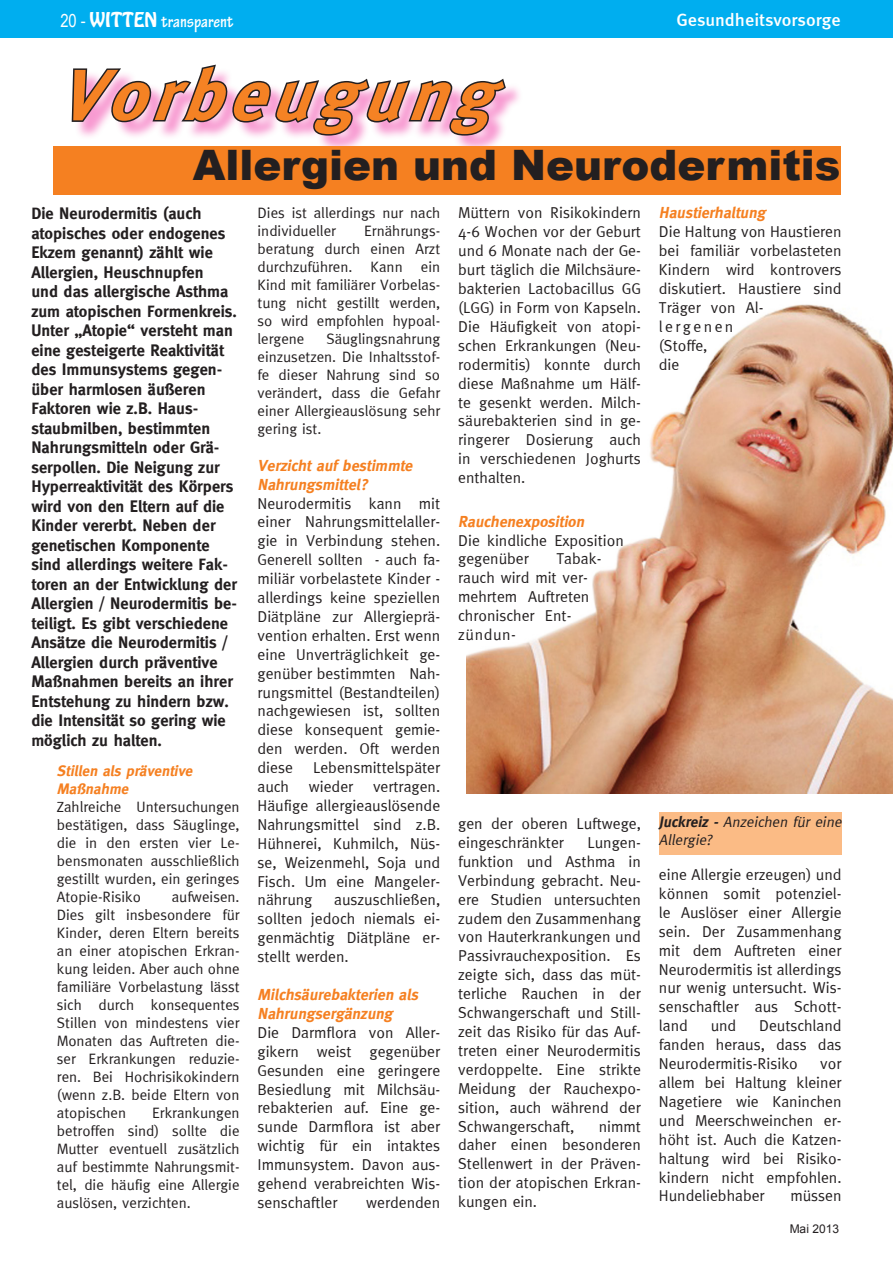
<style>
.page{position:relative;width:893px;height:1263px;background:#fff}
.page>*{position:absolute;margin:0;border:0;box-sizing:border-box;transform-origin:0 0}
.t1{font:italic 700 72px "Meta";color:#f58224}
.t2{font:900 42px "Arial";color:#231f20}
.t3{font:700 condensed 18px "Tekton Pro";color:#fff}
.t4{font:500 18px "Meta";color:#fff}
.t5{font:700 16.5px/19.5px "Meta";color:#231f20}
.t6{font:15.75px/18.9px "Meta Normal";color:#231f20;text-align:justify}
.t7{font:italic 700 15.75px/18.9px "Meta";color:#f58021}
.t8{font:15px/18px "Meta Normal";color:#231f20;text-align:justify}
.t9{font:italic 15px/18px "Meta Normal";color:#231f20}
.t10{font:italic 700 15px "Meta";color:#f58021}
.t11{font:12px "Arial";color:#231f20}
.s1{font-family:"Arial Narrow";font-weight:400;font-stretch:normal}
.s2{font-family:"Hobo Std";font-weight:400;font-stretch:normal}
.s3{font-family:"Meta";font-weight:700}
</style>
<div class="page">
<img style="left:467px;top:304px;width:426px;height:489px">
<div style="left:0;top:0;width:893px;height:37px;background:#00aeef"></div>
<div style="left:74px;top:68px;width:450px;height:86px;background:#ed028c;opacity:.4"></div>
<svg style="left:71px;top:64px;width:437px;height:73px"></svg>
<div style="left:53px;top:146px;width:788px;height:49px;background:#f58021"></div>
<div style="left:659px;top:813px;width:183px;height:42px;background:#fbbb85"></div>
<p class="t3" style="left:60px;top:11px;width:175px"><span class="s1">20 -</span> <span class="s2">WITTEN</span> transparent</p>
<p class="t4" style="left:676px;top:10px;width:166px">Gesundheitsvorsorge</p>
<p class="t1" style="left:57px;top:53px;width:465px">Vorbeugung</p>
<p class="t2" style="left:193px;top:135px;width:649px">Allergien und Neurodermitis</p>
<p class="t5" style="left:31px;top:204px;width:207px">Die Neurodermitis (auch atopisches oder endogenes<br>Ekzem genannt) zählt wie<br>Allergien, Heuschnupfen<br>und das allergische Asthma zum atopischen Formenkreis.<br>Unter „Atopie“ versteht man eine gesteigerte Reaktivität des Immunsystems gegen&shy;über harmlosen äußeren<br>Faktoren wie z.B. Haus&shy;staubmilben, bestimmten<br>Nahrungsmitteln oder Grä&shy;serpollen. Die Neigung zur<br>Hyperreaktivität des Körpers wird von den Eltern auf die<br>Kinder vererbt. Neben der genetischen Komponente sind allerdings weitere Fak&shy;toren an der Entwicklung der<br>Allergien / Neurodermitis be&shy;teiligt. Es gibt verschiedene<br>Ansätze die Neurodermitis /<br>Allergien durch präventive<br>Maßnahmen bereits an ihrer<br>Entstehung zu hindern bzw. die Intensität so gering wie möglich zu halten.</p>
<p class="t7" style="left:659px;top:203px;width:111px">Haustierhaltung</p>
<p class="t6" style="left:659px;top:222px;width:184px;text-align:left">Die Haltung von Haustieren bei familiär vorbelasteten<br>Kindern wird kontrovers diskutiert. Haustiere sind<br>Träger von Al&shy;lergenen<br>(Stoffe,</p>
<p class="t6" style="left:659px;top:355px;width:22px">die</p>
<p class="t8" style="left:258px;top:203px;width:184px">Dies ist allerdings nur nach individueller</p>
<p class="t6" style="left:458px;top:203px;width:184px">Müttern von Risikokindern 4-6 Wochen vor der Geburt und 6 Monate nach der Ge&shy;burt täglich die Milchsäure&shy;bakterien Lactobacillus GG (LGG) in Form von Kapseln.<br>Die Häufigkeit von atopi&shy;schen Erkrankungen (Neu&shy;rodermitis) konnte durch diese Maßnahme um Hälf&shy;te gesenkt werden. Milch&shy;säurebakterien sind in ge&shy;ringerer Dosierung auch in verschiedenen Joghurts enthalten.</p>
<p class="t7" style="left:458px;top:512px;width:131px">Rauchenexposition</p>
<p class="t6" style="left:458px;top:530px;width:167px">Die kindliche Exposition gegenüber</p>
<p class="t8" style="left:258px;top:221px;width:184px;text-indent:107px">Ernährungs&shy;beratung durch einen Arzt durchzuführen. Kann ein Kind mit familiärer Vorbelas&shy;tung nicht gestillt werden, so wird empfohlen hypoal&shy;lergene</p>
<p class="t8" style="left:258px;top:329px;width:184px;text-indent:69px">Säuglingsnahrung einzusetzen. Die Inhaltsstof&shy;fe dieser Nahrung sind so verändert, dass die Gefahr einer Allergieauslösung sehr gering ist.</p>
<p class="t7" style="left:258px;top:456px;width:159px">Verzicht auf bestimmte<br>Nahrungsmittel?</p>
<p class="t6" style="left:258px;top:493px;width:184px">Neurodermitis kann mit einer Nahrungsmittelaller&shy;gie in Verbindung stehen.<br>Generell sollten - auch fa&shy;miliär vorbelastete Kinder - allerdings keine speziellen Diätpläne zur Allergieprä&shy;vention erhalten. Erst wenn eine Unverträglichkeit ge&shy;genüber bestimmten Nah&shy;rungsmittel (Bestandteilen) nachgewiesen ist, sollten diese konsequent gemie&shy;den werden. Oft werden diese</p>
<p class="t6" style="left:458px;top:549px;width:145px;text-align:left;text-indent:98px">Tabak&shy;rauch wird mit ver&shy;mehrtem Auftreten chronischer Ent&shy;zündun-</p>
<p class="t6" style="left:313px;top:758px;width:129px">Lebensmittelspäter</p>
<p class="t10" style="left:57px;top:762px;width:140px">Stillen als präventive</p>
<p class="t10" style="left:57px;top:780px;width:76px">Maßnahme</p>
<p class="t8" style="left:57px;top:797px;width:184px">Zahlreiche Untersuchungen bestätigen, dass Säuglinge, die in den ersten vier Le&shy;bensmonaten ausschließlich gestillt wurden, ein geringes Atopie-Risiko</p>
<p class="t6" style="left:258px;top:777px;width:33px">auch</p>
<p class="t6" style="left:309px;top:777px;width:46px">wieder</p>
<p class="t6" style="left:258px;top:777px;width:184px;text-indent:115px">vertragen.<br>Häufige allergieauslösende Nahrungsmittel sind z.B.<br>Hühnerei, Kuhmilch, Nüs&shy;se, Weizenmehl, Soja und Fisch. Um eine Mangeler&shy;nährung</p>
<p class="t9" style="left:659px;top:812px;width:187px"><span class="s3">Juckreiz -</span> Anzeichen für eine<br>Allergie?</p>
<p class="t6" style="left:458px;top:814px;width:184px">gen der oberen Luftwege, eingeschränkter</p>
<p class="t6" style="left:458px;top:833px;width:184px;text-indent:129px">Lungen&shy;funktion und Asthma in Verbindung gebracht. Neu&shy;ere Studien untersuchten zudem den Zusammenhang von Hauterkrankungen und Passivrauchexposition. Es zeigte sich, dass das müt&shy;terliche Rauchen in der Schwangerschaft und Still&shy;zeit das Risiko für das Auf&shy;treten einer Neurodermitis verdoppelte. Eine strikte Meidung der Rauchexpo&shy;sition, auch während der Schwangerschaft,</p>
<p class="t6" style="left:659px;top:865px;width:184px">eine Allergie erzeugen) und können somit potenziel&shy;le Auslöser einer Allergie sein. Der Zusammenhang mit dem Auftreten einer Neurodermitis ist allerdings nur wenig untersucht. Wis&shy;senschaftler aus Schott&shy;land</p>
<p class="t8" style="left:57px;top:887px;width:184px;text-indent:115px">aufweisen.<br>Dies gilt insbesondere für Kinder, deren Eltern bereits an einer atopischen Erkran&shy;kung leiden. Aber auch ohne familiäre Vorbelastung lässt sich durch konsequentes Stillen von mindestens vier Monaten das Auftreten die&shy;ser Erkrankungen reduzie&shy;ren. Bei Hochrisikokindern (wenn z.B. beide Eltern von atopischen</p>
<p class="t6" style="left:258px;top:890px;width:184px;text-indent:77px">auszuschließen, sollten jedoch niemals ei&shy;genmächtig Diätpläne er&shy;stellt werden.</p>
<p class="t7" style="left:258px;top:985px;width:165px">Milchsäurebakterien als<br>Nahrungsergänzung</p>
<p class="t6" style="left:258px;top:1023px;width:184px">Die Darmflora von Aller&shy;gikern weist gegenüber Gesunden eine geringere Besiedlung mit Milchsäu&shy;rebakterien auf. Eine ge&shy;sunde Darmflora ist aber wichtig für ein intaktes Immunsystem. Davon aus&shy;gehend verabreichten Wis&shy;senschaftler</p>
<p class="t6" style="left:659px;top:1016px;width:184px;text-indent:100px">Deutschland fanden heraus, dass das Neurodermitis-Risiko</p>
<p class="t6" style="left:711px;top:1016px;width:27px">und</p>
<p class="t6" style="left:659px;top:1054px;width:184px;text-indent:161px">vor allem bei Haltung kleiner Nagetiere wie Kaninchen und Meerschweinchen er&shy;höht ist. Auch die Katzen&shy;haltung wird bei Risiko&shy;kindern nicht empfohlen.<br>Hundeliebhaber</p>
<p class="t8" style="left:57px;top:1103px;width:184px;text-indent:95px">Erkrankungen betroffen sind) sollte die Mutter eventuell zusätzlich auf bestimmte Nahrungsmit&shy;tel, die häufig eine Allergie auslösen, verzichten.</p>
<p class="t6" style="left:458px;top:1116px;width:184px;text-indent:140px">nimmt daher einen besonderen Stellenwert in der Präven&shy;tion der atopischen Erkran&shy;kungen ein.</p>
<p class="t6" style="left:790px;top:1186px;width:53px">müssen</p>
<p class="t6" style="left:366px;top:1193px;width:75px">werdenden</p>
<p class="t11" style="left:790px;top:1220px;width:51px">Mai 2013</p>
</div>
